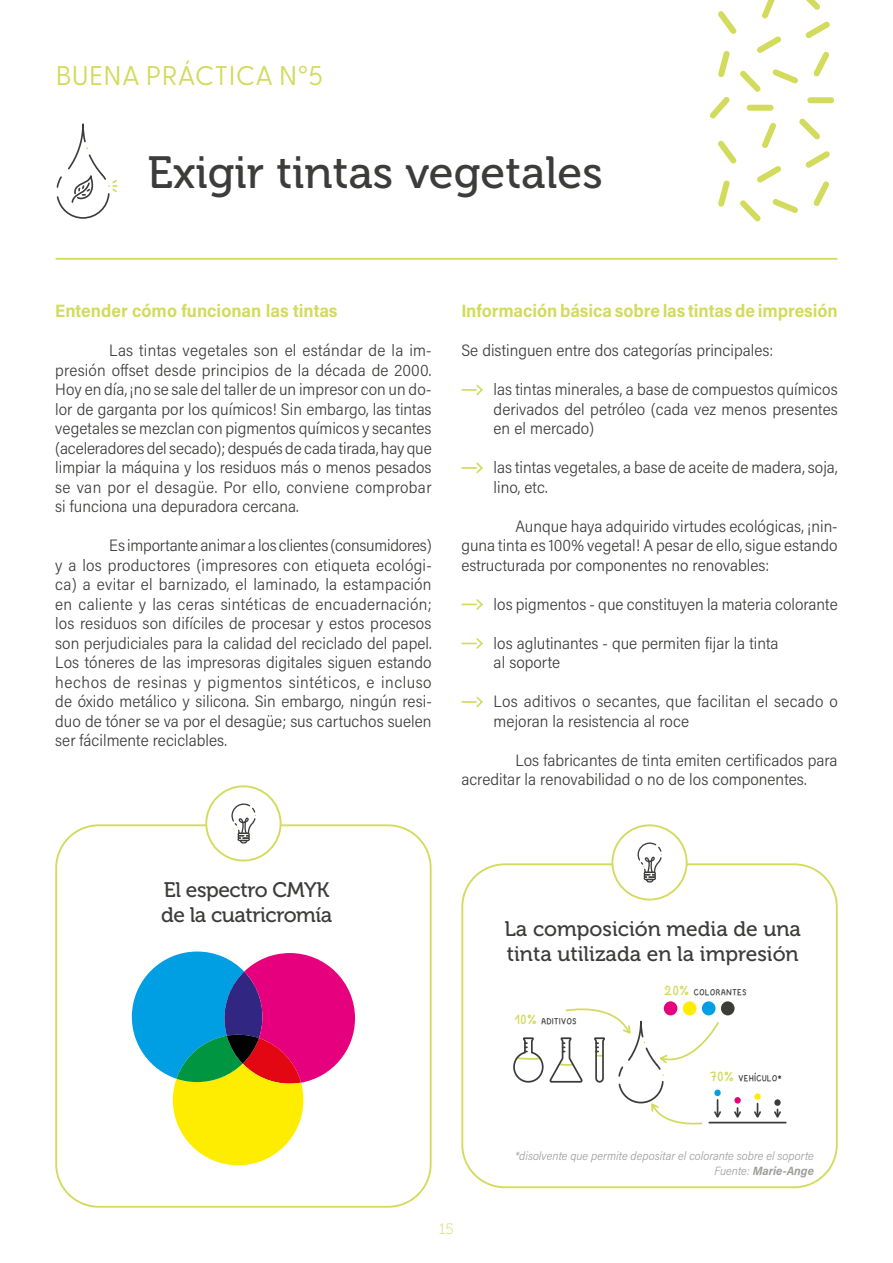
<style>
.page{position:relative;width:893px;height:1263px;background:#fff}
.page>*{position:absolute;margin:0;border:0;box-sizing:border-box;transform-origin:0 0}
.t1{font:45px "Museo 500";color:#3c3c3b}
.t2{font:27px "Greycliff CF";letter-spacing:.01em;color:#d2db5c}
.t3{font:21px/25.2px "Museo 500";color:#3c3c3b}
.t4{font:21px/25.2px "Museo 500";letter-spacing:-.02em;color:#3c3c3b}
.t5{font:700 18px "Acumin Pro Semi Cond";letter-spacing:-.005em;color:#d2db5c}
.t6{font:300 16.5px/19.5px "Acumin Pro Semi Cond";color:#3c3c3b;text-align:justify}
.t7{font:15px "Museo 100";color:#d2db5c}
.t8{font:italic 300 12px/14.4px "Acumin Pro Semi Cond";letter-spacing:.005em;color:#9d9d9c;text-align:right}
.t9{font:700 11.25px "Manuscrite Beecom";color:#3c3c3b}
.s1{font-size:16.8px;color:#d2db5c}
.s2{font-weight:700}
</style>
<div class="page">
<hr style="left:56px;top:258px;width:781px;height:2px;background:#d2db5c">
<svg style="left:461px;top:384px;width:22px;height:11px"></svg>
<svg style="left:461px;top:462px;width:22px;height:11px"></svg>
<svg style="left:461px;top:599px;width:22px;height:11px"></svg>
<svg style="left:461px;top:638px;width:22px;height:11px"></svg>
<svg style="left:461px;top:696px;width:22px;height:11px"></svg>
<div style="left:461px;top:863px;width:377px;height:325px;border:2px solid #d2db5c;border-radius:43px"></div>
<div style="left:55px;top:824px;width:377px;height:384px;border:2px solid #d2db5c;border-radius:43px"></div>
<div style="left:612px;top:825px;width:75px;height:74px;background:#fff;border-radius:50%"></div>
<div style="left:611px;top:824px;width:77px;height:76px;border:2px solid #d2db5c;border-radius:50%"></div>
<div style="left:206px;top:786px;width:75px;height:74px;background:#fff;border-radius:50%"></div>
<div style="left:205px;top:785px;width:76px;height:76px;border:2px solid #d2db5c;border-radius:50%"></div>
<svg style="left:638px;top:842px;width:24px;height:41px"></svg>
<svg style="left:232px;top:803px;width:24px;height:41px"></svg>
<svg style="left:709px;top:0;width:126px;height:222px"></svg>
<svg style="left:56px;top:123px;width:61px;height:96px"></svg>
<svg style="left:132px;top:951px;width:223px;height:214px"></svg>
<div style="left:721px;top:1001px;width:14px;height:14px;background:#3c3c3b;border-radius:50%"></div>
<div style="left:734px;top:1097px;width:7px;height:6px;background:#e6007d;border-radius:50%"></div>
<svg style="left:754px;top:1093px;width:7px;height:7px"></svg>
<svg style="left:774px;top:1099px;width:7px;height:7px"></svg>
<hr style="left:709px;top:1122px;width:77px;height:1px;background:#3c3c3b">
<svg style="left:754px;top:1103px;width:7px;height:15px"></svg>
<svg style="left:734px;top:1108px;width:7px;height:10px"></svg>
<svg style="left:513px;top:1001px;width:209px;height:124px"></svg>
<svg style="left:774px;top:1109px;width:7px;height:9px"></svg>
<h2 class="t2" style="left:56px;top:56px;width:269px">BUENA PRÁCTICA N°5</h2>
<h1 class="t1" style="left:148px;top:148px;width:457px">Exigir tintas vegetales</h1>
<p class="t5" style="left:55px;top:298px;width:284px">Entender cómo funcionan las tintas</p>
<p class="t5" style="left:461px;top:298px;width:378px">Información básica sobre las tintas de impresión</p>
<p class="t6" style="left:55px;top:340px;width:378px;text-indent:54px">Las tintas vegetales son el estándar de la im&shy;presión offset desde principios de la década de 2000.<br>Hoy en día, ¡no se sale del taller de un impresor con un do&shy;lor de garganta por los químicos! Sin embargo, las tintas vegetales se mezclan con pigmentos químicos y secantes (aceleradores del secado); después de cada tirada, hay que limpiar la máquina y los residuos más o menos pesados se van por el desagüe. Por ello, conviene comprobar si funciona una depuradora cercana.</p>
<p class="t6" style="left:55px;top:535px;width:378px;text-indent:54px">Es importante animar a los clientes (consumidores) y a los productores (impresores con etiqueta ecológi&shy;ca) a evitar el barnizado, el laminado, la estampación en caliente y las ceras sintéticas de encuadernación; los residuos son difíciles de procesar y estos procesos son perjudiciales para la calidad del reciclado del papel.<br>Los tóneres de las impresoras digitales siguen estando hechos de resinas y pigmentos sintéticos, e incluso de óxido metálico y silicona. Sin embargo, ningún resi&shy;duo de tóner se va por el desagüe; sus cartuchos suelen ser fácilmente reciclables.</p>
<p class="t6" style="left:461px;top:340px;width:313px">Se distinguen entre dos categorías principales:</p>
<p class="t6" style="left:494px;top:379px;width:346px">las tintas minerales, a base de compuestos químicos derivados del petróleo (cada vez menos presentes en el mercado)</p>
<p class="t6" style="left:494px;top:457px;width:346px">las tintas vegetales, a base de aceite de madera, soja, lino, etc.</p>
<p class="t6" style="left:461px;top:516px;width:378px;text-indent:54px">Aunque haya adquirido virtudes ecológicas, ¡nin&shy;guna tinta es 100% vegetal! A pesar de ello, sigue estando estructurada por componentes no renovables:</p>
<p class="t6" style="left:494px;top:594px;width:346px">los pigmentos - que constituyen la materia colorante</p>
<p class="t6" style="left:494px;top:633px;width:286px">los aglutinantes - que permiten fijar la tinta al soporte</p>
<p class="t6" style="left:494px;top:691px;width:346px">Los aditivos o secantes, que facilitan el secado o mejoran la resistencia al roce</p>
<p class="t6" style="left:461px;top:750px;width:378px;text-indent:54px">Los fabricantes de tinta emiten certificados para acreditar la renovabilidad o no de los componentes.</p>
<p class="t4" style="left:161px;top:877px;width:173px">El espectro CMYK de la cuatricromía</p>
<p class="t7" style="left:439px;top:1221px;width:16px">15</p>
<p class="t3" style="left:505px;top:916px;width:298px">La composición media de una tinta utilizada en la impresión</p>
<p class="t9" style="left:514px;top:1014px;width:64px"><span class="s1">10%</span> ADITIVOS</p>
<p class="t9" style="left:664px;top:986px;width:84px"><span class="s1">20%</span> COLORANTES</p>
<p class="t9" style="left:709px;top:1071px;width:74px"><span class="s1">70%</span> VEHICULO*</p>
<p class="t8" style="left:515px;top:1148px;width:300px">*disolvente que permite depositar el colorante sobre el soporte<br>Fuente: <span class="s2">Marie-Ange</span></p>
</div>
